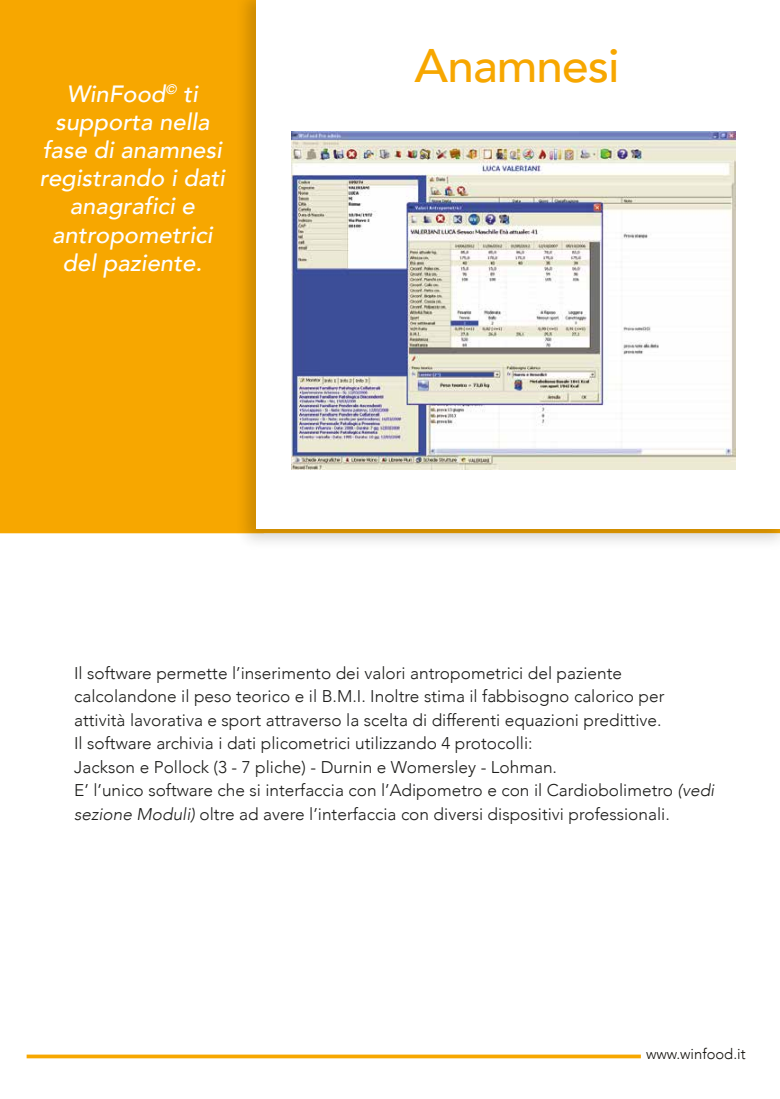
<style>
.page{position:relative;width:780px;height:1099px;background:#fff}
.page>*{position:absolute;margin:0;border:0;box-sizing:border-box;transform-origin:0 0}
.t1{font:500 47px "Avenir";letter-spacing:-.02em;color:#f7a700}
.t2{font:italic 500 23.5px/28.1px "Avenir";color:#fff;text-align:center}
.t3{font:300 17px/23.5px "Avenir";color:#1d1d1b}
.t4{font:300 14.75px "Avenir";color:#12100b}
.s1{font-style:italic}
</style>
<div class="page">
<div style="left:0;top:0;width:229px;height:533px;background:#f7a700"></div>
<img style="left:229px;top:0;width:551px;height:542px">
<div style="left:257px;top:0;width:523px;height:528px;background:#fff"></div>
<img style="left:291px;top:131px;width:444px;height:338px">
<svg style="left:27px;top:1054px;width:613px;height:4px;background:#f8b425"></svg>
<h2 class="t2" style="left:40px;top:80px;width:187px">WinFood<sup>©</sup> ti supporta nella fase di anamnesi registrando i dati anagrafici e antropometrici del paziente.</h2>
<h1 class="t1" style="left:414px;top:25px;width:206px">Anamnesi</h1>
<p class="t3" style="left:74px;top:661px;width:641px">Il software permette l’inserimento dei valori antropometrici del paziente calcolandone il peso teorico e il B.M.I. Inoltre stima il fabbisogno calorico per attività lavorativa e sport attraverso la scelta di differenti equazioni predittive.<br>Il software archivia i dati plicometrici utilizzando 4 protocolli:<br>Jackson e Pollock (3 - 7 pliche) - Durnin e Womersley - Lohman.<br>E’ l’unico software che si interfaccia con l’Adipometro e con il Cardiobolimetro <span class="s1">(vedi sezione Moduli)</span> oltre ad avere l’interfaccia con diversi dispositivi professionali.</p>
<p class="t4" style="left:646px;top:1045px;width:101px">www.winfood.it</p>
</div>
